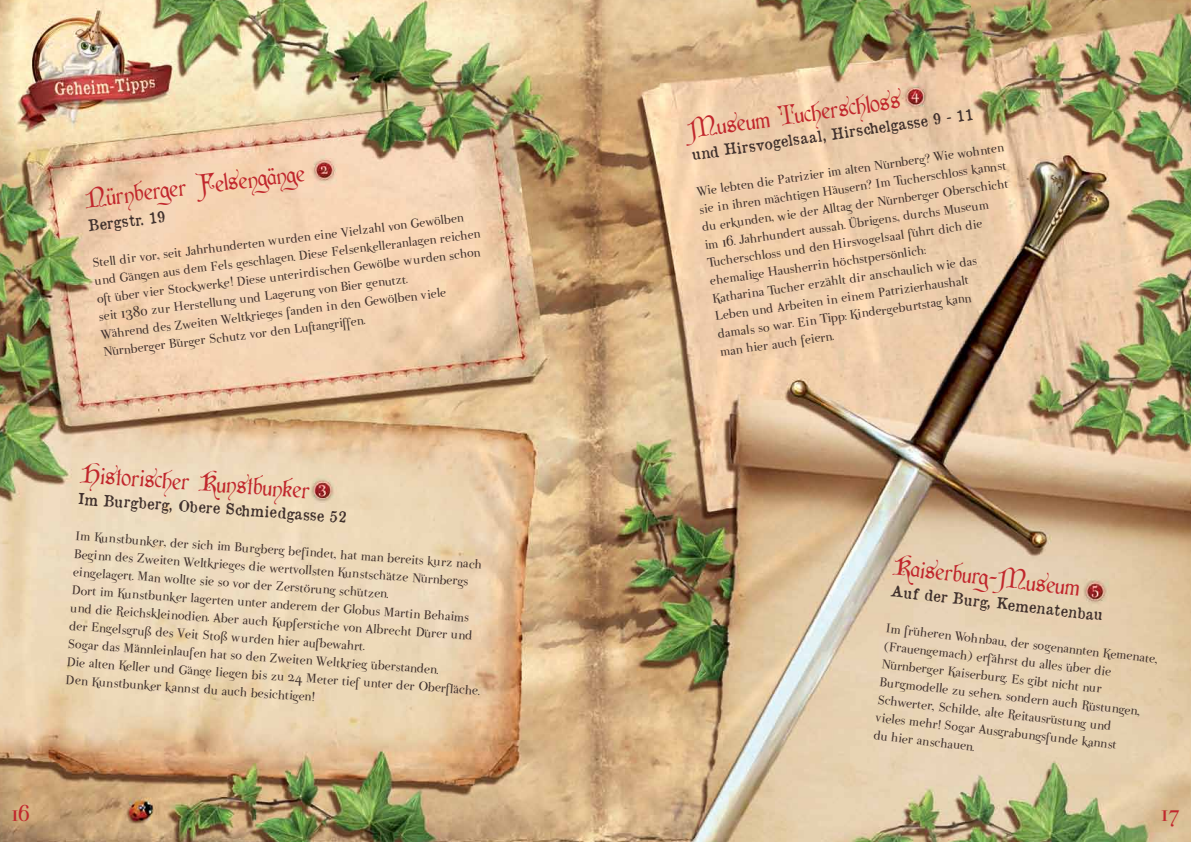
<style>
.page{position:relative;width:1191px;height:842px;background:#fff}
.page>*{position:absolute;margin:0;border:0;box-sizing:border-box;transform-origin:0 0}
.t1{font:26px "Cardinal";color:#c1272d}
.t2{font:24px "Parma Petit";color:#c1272d}
.t3{font:15px/18px "Parma Petit";color:#40312d}
.t4{font:15px "Old Newspaper Types";color:#40312d}
</style>
<div class="page">
<img style="left:0;top:0;width:1191px;height:842px">
<h1 class="t1" style="left:83px;top:182px;width:223px;rotate:-7deg">Nürnberger Felsengänge</h1>
<p class="t4" style="left:87px;top:216px;width:80px;rotate:-7deg">Bergstr. 19</p>
<p class="t3" style="left:91px;top:254px;width:390px;rotate:-7deg">Stell dir vor, seit Jahrhunderten wurden eine Vielzahl von Gewölben und Gängen aus dem Fels geschlagen. Diese Felsenkelleranlagen reichen oft über vier Stockwerke! Diese unterirdischen Gewölbe wurden schon seit 1380 zur Herstellung und Lagerung von Bier genutzt.<br>Während des Zweiten Weltkrieges fanden in den Gewölben viele Nürnberger Bürger Schutz vor den Luftangriffen.</p>
<h1 class="t1" style="left:81px;top:456px;width:232px;rotate:4deg">Historischer Kunstbunker</h1>
<p class="t4" style="left:79px;top:489px;width:270px;rotate:4deg">Im Burgberg, Obere Schmiedgasse 52</p>
<p class="t3" style="left:76px;top:527px;width:415px;rotate:4deg">Im Kunstbunker, der sich im Burgberg befindet, hat man bereits kurz nach Beginn des Zweiten Weltkrieges die wertvollsten Kunstschätze Nürnbergs eingelagert. Man wollte sie so vor der Zerstörung schützen.<br>Dort im Kunstbunker lagerten unter anderem der Globus Martin Behaims und die Reichskleinodien. Aber auch Kupferstiche von Albrecht Dürer und der Engelsgruß des Veit Stoß wurden hier aufbewahrt.<br>Sogar das Männleinlaufen hat so den Zweiten Weltkrieg überstanden.<br>Die alten Keller und Gänge liegen bis zu 24 Meter tief unter der Oberfläche.<br>Den Kunstbunker kannst du auch besichtigen!</p>
<h1 class="t1" style="left:685px;top:112px;width:216px;rotate:-8deg">Museum Tucherschloss</h1>
<p class="t4" style="left:690px;top:144px;width:286px;rotate:-8deg">und Hirsvogelsaal, Hirschelgasse 9 - 11</p>
<p class="t3" style="left:696px;top:182px;width:311px;rotate:-8deg">Wie lebten die Patrizier im alten Nürnberg? Wie wohnten sie in ihren mächtigen Häusern? Im Tucherschloss kannst du erkunden, wie der Alltag der Nürnberger Oberschicht im 16. Jahrhundert aussah. Übrigens, durchs Museum Tucherschloss und den Hirsvogelsaal führt dich die ehemalige Hausherrin höchstpersönlich:<br>Katharina Tucher erzählt dir anschaulich wie das<br>Leben und Arbeiten in einem Patrizierhaushalt<br>damals so war. Ein Tipp: Kindergeburtstag kann<br>man hier auch feiern.</p>
<h1 class="t1" style="left:895px;top:548px;width:189px;rotate:7deg">Kaiserburg-Museum</h1>
<p class="t4" style="left:891px;top:582px;width:215px;rotate:6deg">Auf der Burg, Kemenatenbau</p>
<p class="t3" style="left:886px;top:620px;width:276px;rotate:6deg">Im früheren Wohnbau, der sogenannten Kemenate, (Frauengemach) erfährst du alles über die Nürnberger Kaiserburg. Es gibt nicht nur Burgmodelle zu sehen, sondern auch Rüstungen, Schwerter, Schilde, alte Reitausrüstung und<br>vieles mehr! Sogar Ausgrabungsfunde kannst<br>du hier anschauen.</p>
<h2 class="t2" style="left:11px;top:800px;width:21px">16</h2>
<h2 class="t2" style="left:1161px;top:800px;width:21px">17</h2>
</div>
